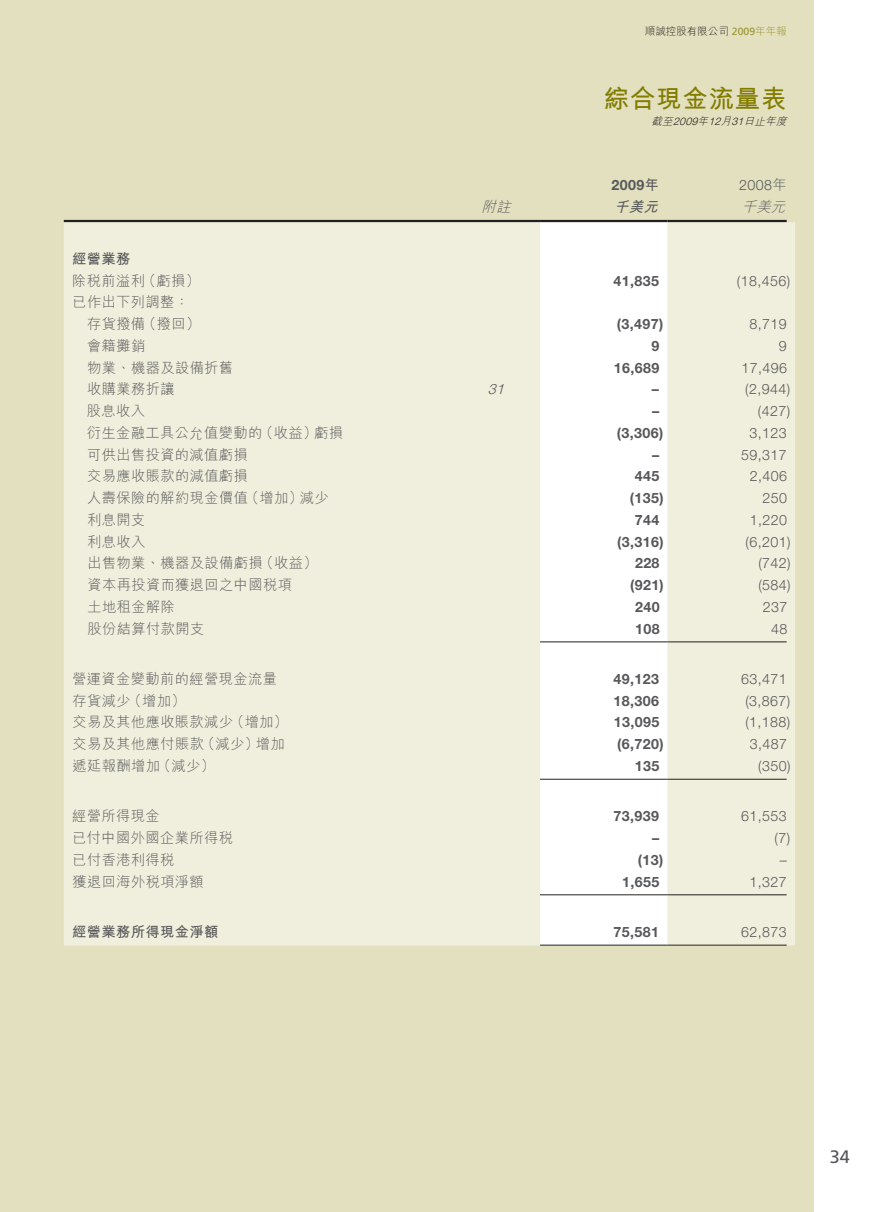
<style>
.page{position:relative;width:893px;height:1212px;background:#fff}
.page>*{position:absolute;margin:0;border:0;box-sizing:border-box;transform-origin:0 0}
.t1{font:700 25.5px "M Hei HK";letter-spacing:.03em;color:#827c00}
.t2{font:18px "Frutiger LT Std";color:#57585a}
.t3{font:300 14.25px/21.8px "M Hei HK";letter-spacing:.03em;color:#57585a}
.t4{font:300 14.25px "Helvetica Neue LT Std";letter-spacing:.03em;color:#57585a}
.t5{font:700 14.25px "Helvetica Neue LT Std";letter-spacing:.03em;color:#57585a}
.t6{font:700 14.25px "M Hei HK";letter-spacing:.03em;color:#57585a}
.t7{font:italic 300 14.25px "M Hei HK";color:#57585a}
.t8{font:italic 700 14.25px "M Hei HK";color:#57585a}
.t9{font:italic 300 14.25px "Helvetica Neue LT Std";color:#57585a}
.t10{font:300 10.5px "M Hei HK";color:#231f20}
.t11{font:italic 300 10.5px "M Hei HK";color:#231f20}
.t12{font:italic 300 10.5px "Helvetica Neue LT Std";color:#231f20}
.s1{font-family:"Frutiger LT Std";font-weight:400;color:#9a9430}
.s2{color:#9a9430}
.s3{font-family:"M Hei HK"}
</style>
<div class="page">
<div style="left:0;top:0;width:814px;height:1212px;background:#e3e0bf"></div>
<div style="left:64px;top:222px;width:731px;height:723px;background:#f0efdd"></div>
<div style="left:540px;top:222px;width:128px;height:723px;background:#fff"></div>
<hr style="left:64px;top:220px;width:391px;height:2px;background:#231f20">
<hr style="left:455px;top:220px;width:85px;height:2px;background:#231f20">
<hr style="left:540px;top:220px;width:128px;height:2px;background:#231f20">
<hr style="left:668px;top:220px;width:119px;height:2px;background:#231f20">
<hr style="left:540px;top:641px;width:128px;height:1px;background:#231f20">
<hr style="left:668px;top:641px;width:119px;height:1px;background:#231f20">
<hr style="left:540px;top:779px;width:128px;height:1px;background:#231f20">
<hr style="left:668px;top:779px;width:119px;height:1px;background:#231f20">
<hr style="left:540px;top:894px;width:128px;height:1px;background:#231f20">
<hr style="left:668px;top:894px;width:119px;height:1px;background:#231f20">
<hr style="left:540px;top:945px;width:128px;height:1px;background:#231f20">
<hr style="left:668px;top:945px;width:119px;height:1px;background:#231f20">
<p class="t10" style="left:645px;top:24px;width:143px">順誠控股有限公司 <span class="s1">2009</span><span class="s2">年年報</span></p>
<h1 class="t1" style="left:604px;top:80px;width:184px">綜合現金流量表</h1>
<p class="t11" style="left:744px;top:113px;width:48px">日止年度</p>
<p class="t11" style="left:698px;top:113px;width:16px">年</p>
<p class="t11" style="left:651px;top:113px;width:27px">截至</p>
<p class="t11" style="left:721px;top:113px;width:16px">月</p>
<p class="t12" style="left:673px;top:114px;width:29px">2009</p>
<p class="t12" style="left:708px;top:114px;width:17px">12</p>
<p class="t12" style="left:731px;top:114px;width:17px">31</p>
<p class="t5" style="left:612px;top:176px;width:49px">2009<span class="s3">年</span></p>
<p class="t4" style="left:739px;top:176px;width:49px">2008<span class="s3">年</span></p>
<p class="t7" style="left:482px;top:197px;width:35px">附註</p>
<p class="t8" style="left:614px;top:196px;width:50px">千美元</p>
<p class="t7" style="left:742px;top:197px;width:50px">千美元</p>
<p class="t6" style="left:72px;top:248px;width:60px">經營業務</p>
<p class="t3" style="left:142px;top:269px;width:60px">（虧損(</p>
<p class="t3" style="left:72px;top:269px;width:118px">除稅前溢利<br>已作出下列調整：</p>
<p class="t5" style="left:614px;top:272px;width:47px">41,835</p>
<p class="t4" style="left:737px;top:272px;width:55px">)18,456(</p>
<p class="t3" style="left:142px;top:312px;width:60px">（撥回(</p>
<p class="t3" style="left:87px;top:312px;width:60px">存貨撥備</p>
<p class="t5" style="left:617px;top:315px;width:48px">)3,497(</p>
<p class="t4" style="left:750px;top:315px;width:39px">8,719</p>
<p class="t3" style="left:87px;top:334px;width:60px">會籍攤銷</p>
<p class="t5" style="left:651px;top:337px;width:9px">9</p>
<p class="t4" style="left:779px;top:337px;width:9px">9</p>
<p class="t3" style="left:87px;top:356px;width:148px">物業、機器及設備折舊</p>
<p class="t5" style="left:614px;top:359px;width:47px">16,689</p>
<p class="t4" style="left:741px;top:359px;width:47px">17,496</p>
<p class="t3" style="left:87px;top:378px;width:89px">收購業務折讓</p>
<p class="t9" style="left:488px;top:381px;width:22px">31</p>
<p class="t5" style="left:652px;top:380px;width:9px">–</p>
<p class="t4" style="left:745px;top:381px;width:46px">)2,944(</p>
<p class="t3" style="left:87px;top:399px;width:60px">股息收入</p>
<p class="t5" style="left:652px;top:402px;width:9px">–</p>
<p class="t4" style="left:758px;top:402px;width:34px">)427(</p>
<p class="t3" style="left:259px;top:421px;width:60px">（收益）</p>
<p class="t3" style="left:87px;top:421px;width:177px">衍生金融工具公允值變動的</p>
<p class="t3" style="left:314px;top:421px;width:30px">虧損</p>
<p class="t5" style="left:617px;top:424px;width:48px">)3,306(</p>
<p class="t4" style="left:749px;top:424px;width:39px">3,123</p>
<p class="t3" style="left:87px;top:443px;width:162px">可供出售投資的減值虧損</p>
<p class="t5" style="left:652px;top:446px;width:9px">–</p>
<p class="t4" style="left:741px;top:446px;width:47px">59,317</p>
<p class="t3" style="left:87px;top:465px;width:162px">交易應收賬款的減值虧損</p>
<p class="t5" style="left:635px;top:467px;width:26px">445</p>
<p class="t4" style="left:750px;top:467px;width:39px">2,406</p>
<p class="t3" style="left:87px;top:486px;width:162px">人壽保險的解約現金價值</p>
<p class="t3" style="left:245px;top:486px;width:60px">（增加）</p>
<p class="t3" style="left:300px;top:486px;width:30px">減少</p>
<p class="t5" style="left:630px;top:489px;width:35px">)135(</p>
<p class="t4" style="left:762px;top:489px;width:26px">250</p>
<p class="t3" style="left:87px;top:508px;width:60px">利息開支</p>
<p class="t5" style="left:635px;top:511px;width:26px">744</p>
<p class="t4" style="left:750px;top:511px;width:39px">1,220</p>
<p class="t3" style="left:87px;top:530px;width:60px">利息收入</p>
<p class="t5" style="left:617px;top:533px;width:48px">)3,316(</p>
<p class="t4" style="left:746px;top:533px;width:46px">)6,201(</p>
<p class="t3" style="left:260px;top:552px;width:60px">（收益(</p>
<p class="t3" style="left:87px;top:552px;width:177px">出售物業、機器及設備虧損</p>
<p class="t5" style="left:635px;top:554px;width:26px">228</p>
<p class="t4" style="left:758px;top:554px;width:34px">)742(</p>
<p class="t3" style="left:87px;top:573px;width:206px">資本再投資而獲退回之中國稅項</p>
<p class="t5" style="left:630px;top:576px;width:35px">)921(</p>
<p class="t4" style="left:758px;top:576px;width:34px">)584(</p>
<p class="t3" style="left:87px;top:595px;width:89px">土地租金解除</p>
<p class="t5" style="left:635px;top:598px;width:26px">240</p>
<p class="t4" style="left:763px;top:598px;width:26px">237</p>
<p class="t3" style="left:88px;top:617px;width:118px">股份結算付款開支</p>
<p class="t5" style="left:635px;top:620px;width:26px">108</p>
<p class="t4" style="left:771px;top:620px;width:18px">48</p>
<p class="t3" style="left:72px;top:667px;width:206px">營運資金變動前的經營現金流量</p>
<p class="t5" style="left:614px;top:670px;width:47px">49,123</p>
<p class="t4" style="left:741px;top:670px;width:47px">63,471</p>
<p class="t3" style="left:127px;top:689px;width:60px">（增加(</p>
<p class="t3" style="left:72px;top:689px;width:60px">存貨減少</p>
<p class="t5" style="left:614px;top:692px;width:47px">18,306</p>
<p class="t4" style="left:745px;top:692px;width:46px">)3,867(</p>
<p class="t3" style="left:230px;top:711px;width:60px">（增加(</p>
<p class="t3" style="left:72px;top:711px;width:162px">交易及其他應收賬款減少</p>
<p class="t5" style="left:614px;top:713px;width:47px">13,095</p>
<p class="t4" style="left:745px;top:714px;width:46px">)1,188(</p>
<p class="t3" style="left:73px;top:732px;width:133px">交易及其他應付賬款</p>
<p class="t3" style="left:201px;top:732px;width:60px">（減少）</p>
<p class="t3" style="left:256px;top:732px;width:30px">增加</p>
<p class="t5" style="left:617px;top:735px;width:48px">)6,720(</p>
<p class="t4" style="left:750px;top:735px;width:39px">3,487</p>
<p class="t3" style="left:157px;top:754px;width:60px">（減少(</p>
<p class="t3" style="left:73px;top:754px;width:89px">遞延報酬增加</p>
<p class="t5" style="left:635px;top:757px;width:26px">135</p>
<p class="t4" style="left:758px;top:757px;width:34px">)350(</p>
<p class="t3" style="left:72px;top:805px;width:89px">經營所得現金</p>
<p class="t5" style="left:614px;top:807px;width:47px">73,939</p>
<p class="t4" style="left:741px;top:807px;width:47px">61,553</p>
<p class="t3" style="left:72px;top:826px;width:162px">已付中國外國企業所得稅</p>
<p class="t5" style="left:652px;top:829px;width:9px">–</p>
<p class="t4" style="left:775px;top:829px;width:17px">(7)</p>
<p class="t3" style="left:72px;top:848px;width:104px">已付香港利得稅</p>
<p class="t5" style="left:638px;top:851px;width:27px">)13(</p>
<p class="t4" style="left:780px;top:851px;width:9px">–</p>
<p class="t3" style="left:72px;top:870px;width:133px">獲退回海外稅項淨額</p>
<p class="t5" style="left:622px;top:873px;width:39px">1,655</p>
<p class="t4" style="left:750px;top:873px;width:39px">1,327</p>
<p class="t6" style="left:72px;top:921px;width:148px">經營業務所得現金淨額</p>
<p class="t5" style="left:614px;top:923px;width:47px">75,581</p>
<p class="t4" style="left:741px;top:923px;width:47px">62,873</p>
<p class="t2" style="left:830px;top:1146px;width:22px">34</p>
</div>
